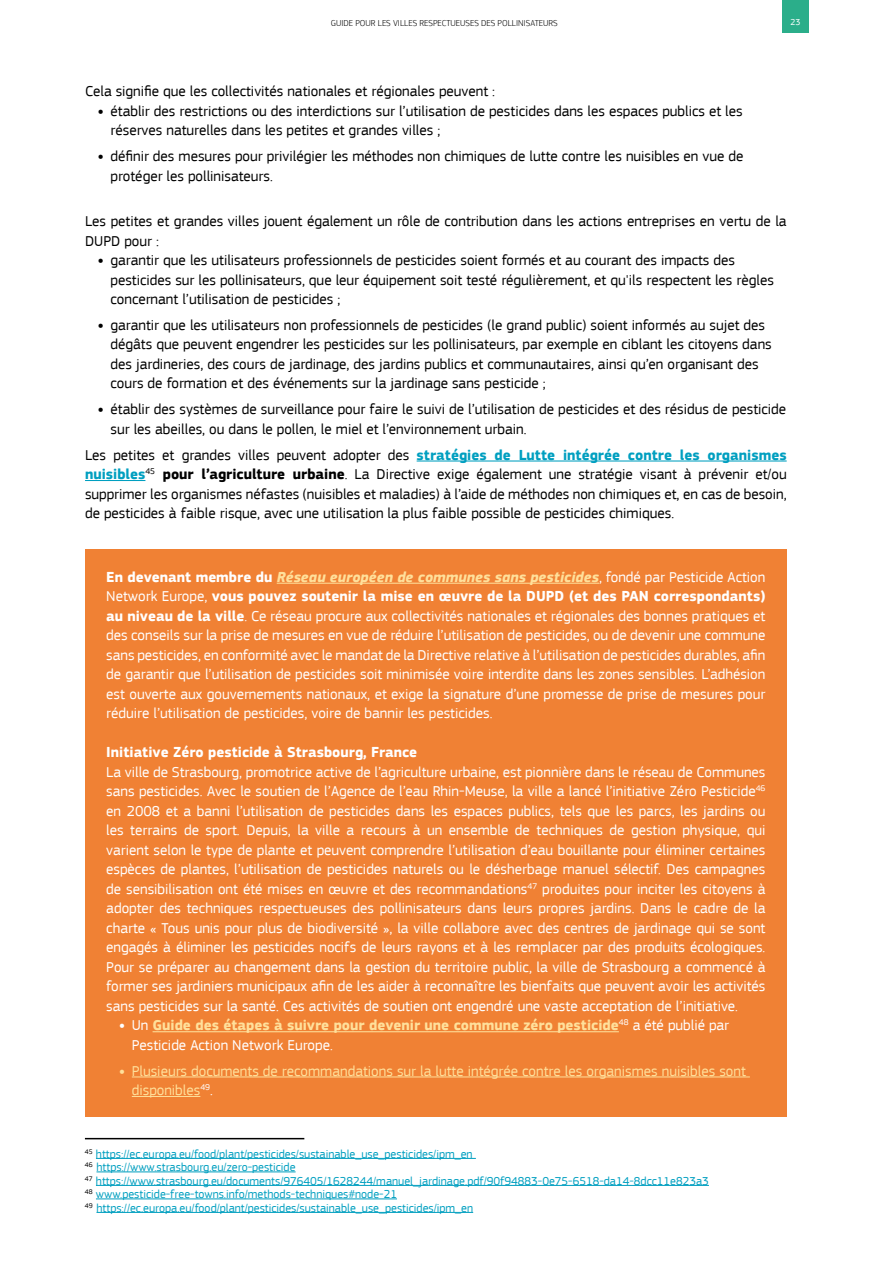
<style>
.page{position:relative;width:893px;height:1263px;background:#fff}
.page>*{position:absolute;margin:0;border:0;box-sizing:border-box;transform-origin:0 0}
.t1{font:15px/19.5px "EC Square Sans Pro";color:#fff;text-align:justify}
.t2{font:15px/19.5px "EC Square Sans Pro";color:#000}
.t3{font:700 15px/19.5px "EC Square Sans Pro";color:#ffe09b}
.t4{font:15px/19.5px "EC Square Sans Pro";color:#ffe09b}
.t5{font:700 15px "EC Square Sans Pro";color:#fff}
.t6{font:12px/13.5px "EC Square Sans Pro";color:#009fc0}
.t7{font:300 9px "EC Square Sans Pro";color:#000}
.t8{font:9px "EC Square Sans Pro";color:#fff}
.s1{font-weight:700}
.s2{font-weight:700;color:#009fc0}
.s3{font-weight:700;font-style:italic;color:#ffe09b}
.s4{color:#fff}
.s5{font-weight:400;color:#fff}
</style>
<div class="page">
<div style="left:782px;top:0;width:27px;height:33px;background:#2bae8a"></div>
<hr style="left:96px;top:1158px;width:380px;height:1px;background:#009fc0">
<hr style="left:96px;top:1171px;width:200px;height:1px;background:#009fc0">
<hr style="left:96px;top:1185px;width:613px;height:1px;background:#009fc0">
<hr style="left:96px;top:1198px;width:301px;height:1px;background:#009fc0">
<hr style="left:96px;top:1212px;width:377px;height:1px;background:#009fc0">
<hr style="left:85px;top:1138px;width:219px;height:1px;background:#000">
<div style="left:85px;top:549px;width:702px;height:567px;background:#f08134"></div>
<hr style="left:277px;top:583px;width:322px;height:1px;background:#ffe09b">
<hr style="left:153px;top:1031px;width:466px;height:1px;background:#ffe09b">
<hr style="left:132px;top:1076px;width:618px;height:1px;background:#ffe09b">
<hr style="left:132px;top:1096px;width:68px;height:1px;background:#ffe09b">
<hr style="left:417px;top:460px;width:370px;height:1px;background:#009fc0">
<hr style="left:85px;top:480px;width:60px;height:1px;background:#009fc0">
<p class="t7" style="left:331px;top:18px;width:228px">GUIDE POUR LES VILLES RESPECTUEUSES DES POLLINISATEURS</p>
<p class="t8" style="left:791px;top:17px;width:12px">23</p>
<p class="t2" style="left:85px;top:82px;width:412px">Cela signifie que les collectivités nationales et régionales peuvent :</p>
<p class="t2" style="left:111px;top:101px;width:634px;text-indent:-13px"><span class="s1">•</span> établir des restrictions ou des interdictions sur l’utilisation de pesticides dans les espaces publics et les réserves naturelles dans les petites et grandes villes ;</p>
<p class="t2" style="left:111px;top:147px;width:634px;text-indent:-13px"><span class="s1">•</span> définir des mesures pour privilégier les méthodes non chimiques de lutte contre les nuisibles en vue de protéger les pollinisateurs.</p>
<p class="t2" style="left:85px;top:211px;width:703px">Les petites et grandes villes jouent également un rôle de contribution dans les actions entreprises en vertu de la<br>DUPD pour :</p>
<p class="t2" style="left:111px;top:250px;width:665px;text-indent:-13px"><span class="s1">•</span> garantir que les utilisateurs professionnels de pesticides soient formés et au courant des impacts des pesticides sur les pollinisateurs, que leur équipement soit testé régulièrement, et qu'ils respectent les règles concernant l’utilisation de pesticides ;</p>
<p class="t2" style="left:111px;top:315px;width:663px;text-indent:-13px"><span class="s1">•</span> garantir que les utilisateurs non professionnels de pesticides (le grand public) soient informés au sujet des dégâts que peuvent engendrer les pesticides sur les pollinisateurs, par exemple en ciblant les citoyens dans des jardineries, des cours de jardinage, des jardins publics et communautaires, ainsi qu’en organisant des cours de formation et des événements sur la jardinage sans pesticide ;</p>
<p class="t2" style="left:111px;top:400px;width:677px;text-indent:-13px"><span class="s1">•</span> établir des systèmes de surveillance pour faire le suivi de l’utilisation de pesticides et des résidus de pesticide sur les abeilles, ou dans le pollen, le miel et l’environnement urbain.</p>
<p class="t2" style="left:85px;top:445px;width:703px;text-align:justify">Les petites et grandes villes peuvent adopter des <span class="s2">stratégies de Lutte intégrée contre les organismes nuisibles</span><sup>45</sup> <span class="s1">pour l’agriculture urbaine</span>. La Directive exige également une stratégie visant à prévenir et/ou supprimer les organismes néfastes (nuisibles et maladies) à l’aide de méthodes non chimiques et, en cas de besoin, de pesticides à faible risque, avec une utilisation la plus faible possible de pesticides chimiques.</p>
<p class="t1" style="left:106px;top:567px;width:661px"><span class="s1">En devenant membre du</span> <span class="s3">Réseau européen de communes sans pesticides</span>, fondé par Pesticide Action Network Europe, <span class="s1">vous pouvez soutenir la mise en œuvre de la DUPD (et des PAN correspondants) au niveau de la ville</span>. Ce réseau procure aux collectivités nationales et régionales des bonnes pratiques et des conseils sur la prise de mesures en vue de réduire l’utilisation de pesticides, ou de devenir une commune sans pesticides, en conformité avec le mandat de la Directive relative à l’utilisation de pesticides durables, afin de garantir que l’utilisation de pesticides soit minimisée voire interdite dans les zones sensibles. L’adhésion est ouverte aux gouvernements nationaux, et exige la signature d’une promesse de prise de mesures pour réduire l’utilisation de pesticides, voire de bannir les pesticides.</p>
<p class="t5" style="left:106px;top:743px;width:312px">Initiative Zéro pesticide à Strasbourg, France</p>
<p class="t1" style="left:106px;top:762px;width:661px">La ville de Strasbourg, promotrice active de l’agriculture urbaine, est pionnière dans le réseau de Communes sans pesticides. Avec le soutien de l’Agence de l’eau Rhin-Meuse, la ville a lancé l’initiative Zéro Pesticide<sup>46 </sup>en 2008 et a banni l’utilisation de pesticides dans les espaces publics, tels que les parcs, les jardins ou les terrains de sport. Depuis, la ville a recours à un ensemble de techniques de gestion physique, qui varient selon le type de plante et peuvent comprendre l’utilisation d’eau bouillante pour éliminer certaines espèces de plantes, l’utilisation de pesticides naturels ou le désherbage manuel sélectif. Des campagnes de sensibilisation ont été mises en œuvre et des recommandations<sup>47</sup> produites pour inciter les citoyens à adopter des techniques respectueuses des pollinisateurs dans leurs propres jardins. Dans le cadre de la charte « Tous unis pour plus de biodiversité », la ville collabore avec des centres de jardinage qui se sont engagés à éliminer les pesticides nocifs de leurs rayons et à les remplacer par des produits écologiques.<br>Pour se préparer au changement dans la gestion du territoire public, la ville de Strasbourg a commencé à former ses jardiniers municipaux afin de les aider à reconnaître les bienfaits que peuvent avoir les activités sans pesticides sur la santé. Ces activités de soutien ont engendré une vaste acceptation de l’initiative.</p>
<p class="t3" style="left:132px;top:1016px;width:599px;text-indent:-13px"><span class="s4">•</span> <span class="s5">Un</span> Guide des étapes à suivre pour devenir une commune zéro pesticide<sup>48</sup> <span class="s5">a été publié par<br>Pesticide Action Network Europe.</span></p>
<p class="t4" style="left:132px;top:1061px;width:615px;text-indent:-13px"><span class="s1">•</span> Plusieurs documents de recommandations sur la lutte intégrée contre les organismes nuisibles sont disponibles<sup>49</sup><span class="s4">.</span></p>
<p class="t6" style="left:85px;top:1147px;width:625px"><sup>45</sup> https://ec.europa.eu/food/plant/pesticides/sustainable_use_pesticides/ipm_en<br><sup>46</sup> https://www.strasbourg.eu/zero-pesticide<br><sup>47</sup> https://www.strasbourg.eu/documents/976405/1628244/manuel_jardinage.pdf/90f94883-0e75-6518-da14-8dcc11e823a3<br><sup>48</sup> www.pesticide-free-towns.info/methods-techniques#node-21<br><sup>49</sup> https://ec.europa.eu/food/plant/pesticides/sustainable_use_pesticides/ipm_en</p>
</div>
